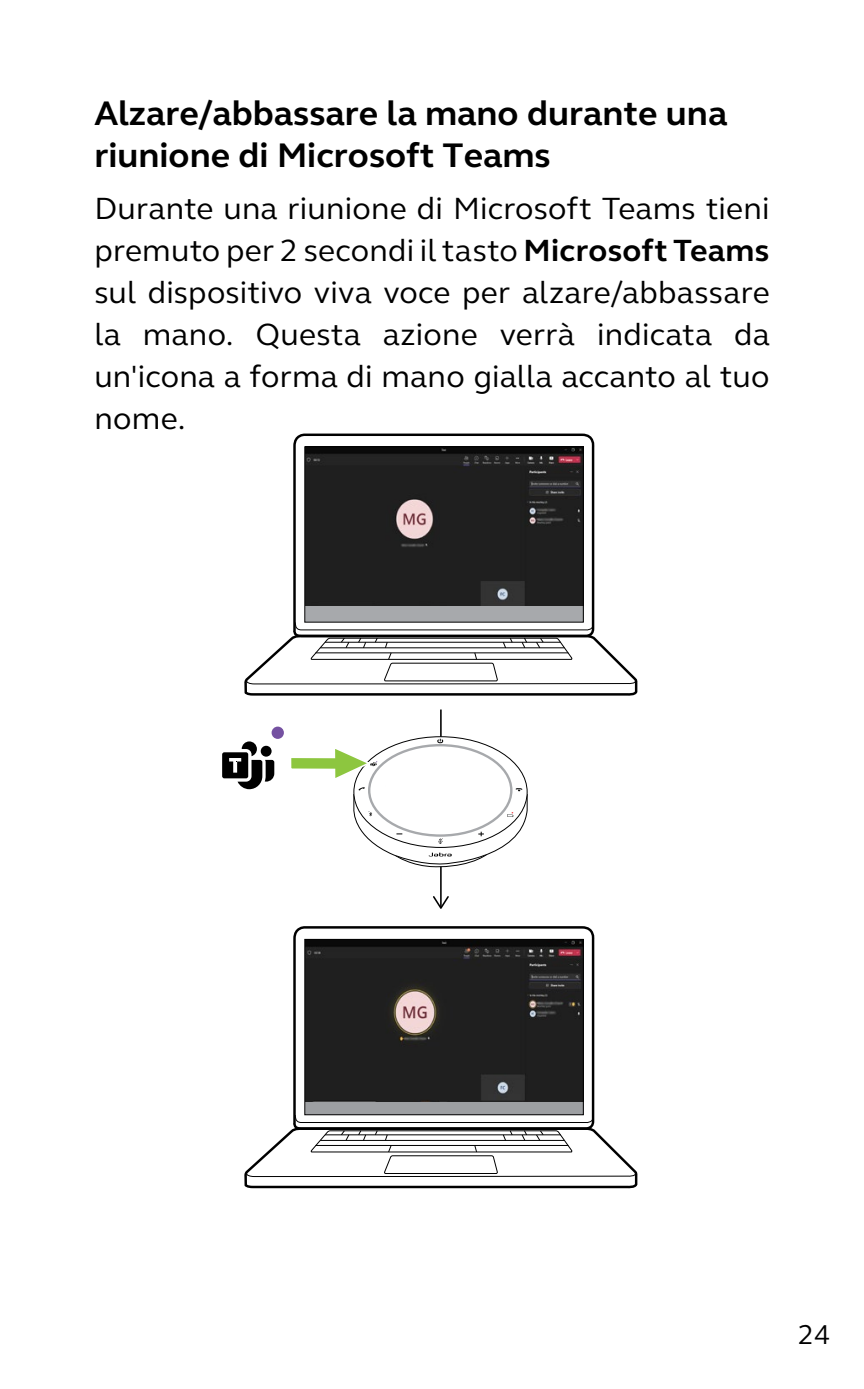
<style>
.page{position:relative;width:864px;height:1389px;background:#fff}
.page>*{position:absolute;margin:0;border:0;box-sizing:border-box;transform-origin:0 0}
.t1{font:700 35px/42px "GN Elliot";color:#000}
.t2{font:31.5px/42px "GN Elliot";letter-spacing:.005em;color:#000;text-align:justify}
.t3{font:28px "GN Elliot";color:#000}
.s1{font-weight:700}
</style>
<div class="page">
<hr style="left:440px;top:710px;width:1px;height:197px;background:#000">
<svg style="left:433px;top:896px;width:15px;height:13px"></svg>
<svg style="left:293px;top:433px;width:302px;height:188px"></svg>
<div style="left:304px;top:446px;width:279px;height:177px;border:1px solid #000"></div>
<svg style="left:244px;top:621px;width:394px;height:75px"></svg>
<svg style="left:293px;top:926px;width:302px;height:188px"></svg>
<svg style="left:244px;top:1114px;width:394px;height:75px"></svg>
<img style="left:306px;top:941px;width:275px;height:161px">
<div style="left:305px;top:1102px;width:278px;height:13px;background:#9d9fa2"></div>
<div style="left:304px;top:939px;width:279px;height:176px;border:1px solid #000"></div>
<svg style="left:291px;top:739px;width:237px;height:129px"></svg>
<svg style="left:222px;top:741px;width:52px;height:48px"></svg>
<div style="left:271px;top:727px;width:13px;height:12px;background:#7551a1;border-radius:50%"></div>
<p class="t1" style="left:94px;top:92px;width:634px">Alzare/abbassare la mano durante una riunione di Microsoft Teams</p>
<p class="t2" style="left:94px;top:187px;width:676px">Durante una riunione di Microsoft Teams tieni premuto per 2 secondi il tasto <span class="s1">Microsoft Teams </span>sul dispositivo viva voce per alzare/abbassare la mano. Questa azione verrà indicata da un'icona a forma di mano gialla accanto al tuo nome.</p>
<p class="t3" style="left:797px;top:1316px;width:34px">24</p>
</div>
